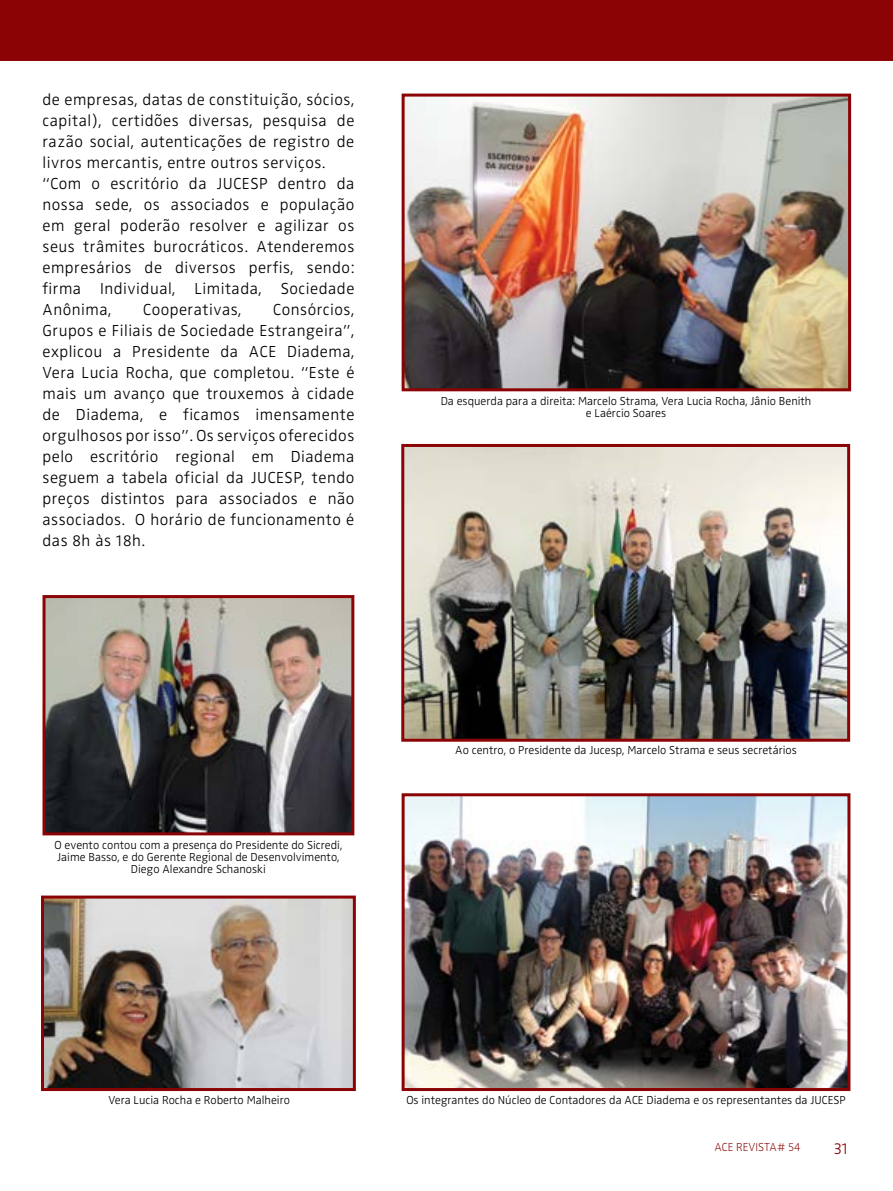
<style>
.page{position:relative;width:893px;height:1191px;background:#fff}
.page>*{position:absolute;margin:0;border:0;box-sizing:border-box;transform-origin:0 0}
.t1{font:16.5px/21px "Zwo LF w 2";letter-spacing:.03em;color:#000}
.t2{font:16.5px "Zwo LF w 2";color:#8b0304}
.t3{font:12px/12px "Zwo LF w 2";color:#000;text-align:center}
.t4{font:12px "Zwo LF w 1";color:#8b0304}
</style>
<div class="page">
<div style="left:0;top:0;width:893px;height:61px;background:#8b0304"></div>
<img style="left:406px;top:98px;width:441px;height:289px">
<div style="left:402px;top:94px;width:449px;height:297px;border:3px solid #8b0304"></div>
<img style="left:47px;top:599px;width:303px;height:232px">
<div style="left:43px;top:595px;width:311px;height:240px;border:3px solid #8b0304"></div>
<img style="left:405px;top:448px;width:441px;height:289px">
<div style="left:401px;top:444px;width:449px;height:297px;border:3px solid #8b0304"></div>
<img style="left:406px;top:797px;width:440px;height:290px">
<div style="left:402px;top:793px;width:448px;height:298px;border:3px solid #8b0304"></div>
<img style="left:45px;top:899px;width:307px;height:188px">
<div style="left:41px;top:895px;width:315px;height:196px;border:3px solid #8b0304"></div>
<p class="t1" style="left:43px;top:89px;width:313px">de empresas, datas de constituição, sócios, capital), certidões diversas, pesquisa de razão social, autenticações de registro de livros mercantis, entre outros serviços. “Com o escritório da JUCESP dentro da nossa sede, os associados e população em geral poderão resolver e agilizar os seus trâmites burocráticos. Atenderemos empresários de diversos perfis, sendo: firma Individual, Limitada, Sociedade Anônima,</p>
<p class="t1" style="left:43px;top:299px;width:313px;text-align:justify;text-indent:231px">Consórcios, Grupos e Filiais de Sociedade Estrangeira”, explicou a Presidente da ACE Diadema, Vera Lucia Rocha, que completou. “Este é mais um avanço que trouxemos à cidade de Diadema, e ficamos imensamente orgulhosos por isso”. Os serviços oferecidos pelo escritório regional em Diadema seguem a tabela oficial da JUCESP, tendo preços distintos para associados e não associados. O horário de funcionamento é das 8h às 18h.</p>
<p class="t1" style="left:143px;top:299px;width:100px">Cooperativas,</p>
<p class="t3" style="left:54px;top:838px;width:289px">O evento contou com a presença do Presidente do Sicredi,<br>Jaime Basso, e do Gerente Regional de Desenvolvimento,<br>Diego Alexandre Schanoski</p>
<p class="t3" style="left:441px;top:394px;width:372px">Da esquerda para a direita: Marcelo Strama, Vera Lucia Rocha, Jânio Benith e Laércio Soares</p>
<p class="t3" style="left:455px;top:744px;width:343px">Ao centro, o Presidente da Jucesp, Marcelo Strama e seus secretários</p>
<p class="t3" style="left:108px;top:1094px;width:183px">Vera Lucia Rocha e Roberto Malheiro</p>
<p class="t3" style="left:406px;top:1094px;width:441px">Os integrantes do Núcleo de Contadores da ACE Diadema e os representantes da JUCESP</p>
<p class="t4" style="left:714px;top:1140px;width:88px">ACE REVISTA# 54</p>
<p class="t2" style="left:834px;top:1138px;width:16px">31</p>
</div>
